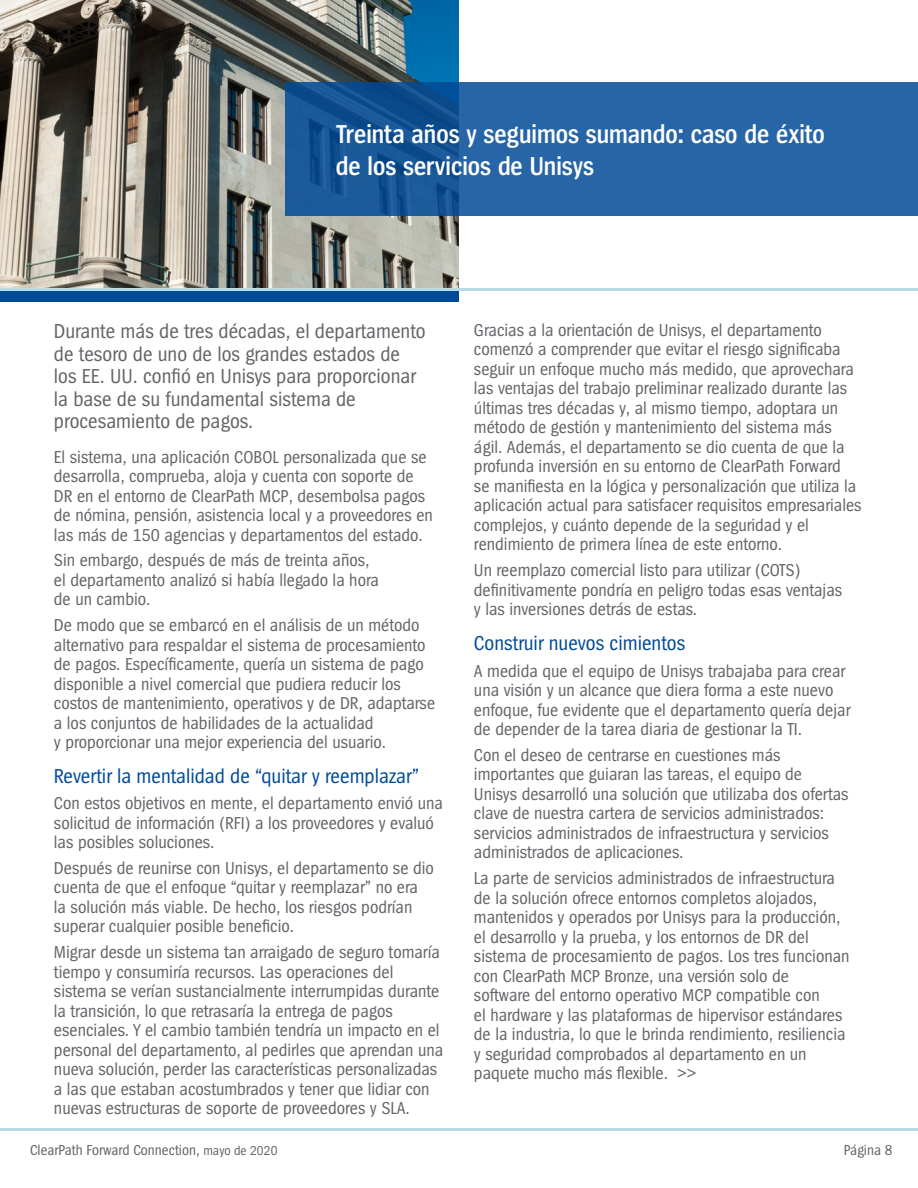
<style>
.page{position:relative;width:918px;height:1188px;background:#fff}
.page>*{position:absolute;margin:0;border:0;box-sizing:border-box;transform-origin:0 0}
.t1{font:600 27px/32.4px "Spiegel Cd";color:#fff}
.t2{font:21px/22.5px "Spiegel Cd";color:#636569}
.t3{font:21px "Spiegel Cd";color:#004a97}
.t4{font:18px/19.5px "Spiegel Cd";color:#636569}
.t5{font:15px "Spiegel Cd";color:#636569}
.s1{font-size:13.5px}
</style>
<div class="page">
<hr style="left:0;top:1128px;width:918px;height:3px;background:#b9dbe5">
<img style="left:0;top:0;width:459px;height:288px">
<div style="left:0;top:288px;width:459px;height:14px;background:#004a97"></div>
<hr style="left:0;top:288px;width:918px;height:3px;background:#b9dbe5">
<svg style="left:285px;top:82px;width:633px;height:134px;background:#2160a0"></svg>
<p class="t1" style="left:336px;top:119px;width:490px">Treinta años y seguimos sumando: caso de éxito de los servicios de Unisys</p>
<p class="t4" style="left:474px;top:321px;width:389px">Gracias a la orientación de Unisys, el departamento comenzó a comprender que evitar el riesgo significaba seguir un enfoque mucho más medido, que aprovechara las ventajas del trabajo preliminar realizado durante las últimas tres décadas y, al mismo tiempo, adoptara un método de gestión y mantenimiento del sistema más ágil. Además, el departamento se dio cuenta de que la profunda inversión en su entorno de ClearPath Forward<br>se manifiesta en la lógica y personalización que utiliza la aplicación actual para satisfacer requisitos empresariales complejos, y cuánto depende de la seguridad y el rendimiento de primera línea de este entorno.</p>
<p class="t4" style="left:474px;top:561px;width:370px">Un reemplazo comercial listo para utilizar (COTS) definitivamente pondría en peligro todas esas ventajas y las inversiones detrás de estas.</p>
<p class="t3" style="left:474px;top:632px;width:213px">Construir nuevos cimientos</p>
<p class="t4" style="left:474px;top:661px;width:378px">A medida que el equipo de Unisys trabajaba para crear una visión y un alcance que diera forma a este nuevo enfoque, fue evidente que el departamento quería dejar de depender de la tarea diaria de gestionar la TI.</p>
<p class="t4" style="left:474px;top:746px;width:376px">Con el deseo de centrarse en cuestiones más importantes que guiaran las tareas, el equipo de Unisys desarrolló una solución que utilizaba dos ofertas clave de nuestra cartera de servicios administrados: servicios administrados de infraestructura y servicios administrados de aplicaciones.</p>
<p class="t4" style="left:474px;top:869px;width:377px">La parte de servicios administrados de infraestructura de la solución ofrece entornos completos alojados, mantenidos y operados por Unisys para la producción, el desarrollo y la prueba, y los entornos de DR del sistema de procesamiento de pagos. Los tres funcionan con ClearPath MCP Bronze, una versión solo de software del entorno operativo MCP compatible con<br>el hardware y las plataformas de hipervisor estándares de la industria, lo que le brinda rendimiento, resiliencia y seguridad comprobados al departamento en un paquete mucho más flexible. &gt;&gt;</p>
<p class="t2" style="left:54px;top:320px;width:373px">Durante más de tres décadas, el departamento de tesoro de uno de los grandes estados de los EE. UU. confió en Unisys para proporcionar la base de su fundamental sistema de procesamiento de pagos.</p>
<p class="t4" style="left:54px;top:447px;width:380px">El sistema, una aplicación COBOL personalizada que se desarrolla, comprueba, aloja y cuenta con soporte de DR en el entorno de ClearPath MCP, desembolsa pagos de nómina, pensión, asistencia local y a proveedores en las más de 150 agencias y departamentos del estado.</p>
<p class="t4" style="left:54px;top:551px;width:327px">Sin embargo, después de más de treinta años, el departamento analizó si había llegado la hora de un cambio.</p>
<p class="t4" style="left:54px;top:616px;width:383px">De modo que se embarcó en el análisis de un método alternativo para respaldar el sistema de procesamiento de pagos. Específicamente, quería un sistema de pago disponible a nivel comercial que pudiera reducir los costos de mantenimiento, operativos y de DR, adaptarse a los conjuntos de habilidades de la actualidad<br>y proporcionar una mejor experiencia del usuario.</p>
<p class="t3" style="left:54px;top:766px;width:367px">Revertir la mentalidad de “quitar y reemplazar”</p>
<p class="t4" style="left:54px;top:794px;width:391px">Con estos objetivos en mente, el departamento envió una solicitud de información (RFI) a los proveedores y evaluó las posibles soluciones.</p>
<p class="t4" style="left:54px;top:859px;width:381px">Después de reunirse con Unisys, el departamento se dio cuenta de que el enfoque “quitar y reemplazar” no era la solución más viable. De hecho, los riesgos podrían superar cualquier posible beneficio.</p>
<p class="t4" style="left:54px;top:943px;width:391px">Migrar desde un sistema tan arraigado de seguro tomaría tiempo y consumiría recursos. Las operaciones del sistema se verían sustancialmente interrumpidas durante la transición, lo que retrasaría la entrega de pagos esenciales. Y el cambio también tendría un impacto en el personal del departamento, al pedirles que aprendan una nueva solución, perder las características personalizadas a las que estaban acostumbrados y tener que lidiar con nuevas estructuras de soporte de proveedores y SLA.</p>
<p class="t5" style="left:30px;top:1142px;width:249px">ClearPath Forward Connection, <span class="s1">mayo de 2020</span></p>
<p class="t5" style="left:844px;top:1142px;width:50px">Página 8</p>
</div>
